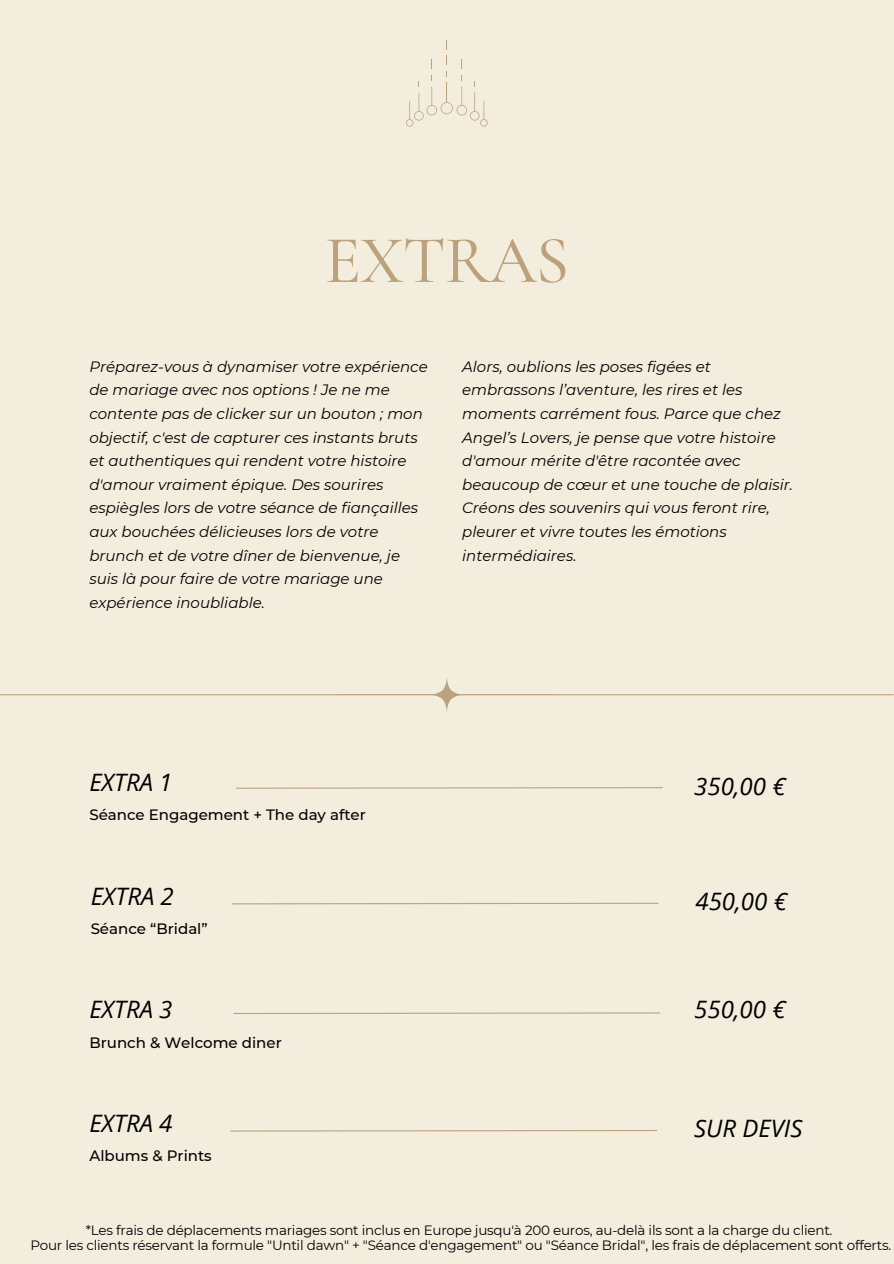
<style>
.page{position:relative;width:894px;height:1264px;background:#fff}
.page>*{position:absolute;margin:0;border:0;box-sizing:border-box;transform-origin:0 0}
.t1{font:500 67.5px "Cormorant Garamond";letter-spacing:-.015em;color:#bca27c}
.t2{font:italic 24px "Open Sans";color:#000}
.t3{font:italic 15px/23.7px "Montserrat";color:#000}
.t4{font:500 15px "Montserrat";color:#000}
.t5{font:13.5px "Montserrat";letter-spacing:-.015em;color:#000}
</style>
<div class="page">
<div style="left:0;top:0;width:893px;height:1263px;background:#f2eddd"></div>
<svg style="left:406px;top:55px;width:81px;height:72px"></svg>
<svg style="left:236px;top:787px;width:427px;height:2px"></svg>
<svg style="left:233px;top:1012px;width:427px;height:2px"></svg>
<svg style="left:231px;top:902px;width:428px;height:3px"></svg>
<hr style="left:0;top:694px;width:893px;height:1px;background:#bca27c">
<svg style="left:339px;top:678px;width:215px;height:33px"></svg>
<svg style="left:230px;top:1130px;width:427px;height:2px"></svg>
<p class="t1" style="left:324px;top:219px;width:246px">EXTRAS</p>
<h1 class="t3" style="left:89px;top:354px;width:340px">Préparez-vous à dynamiser votre expérience de mariage avec nos options ! Je ne me contente pas de clicker sur un bouton ; mon objectif, c'est de capturer ces instants bruts et authentiques qui rendent votre histoire d'amour vraiment épique. Des sourires espiègles lors de votre séance de fiançailles aux bouchées délicieuses lors de votre brunch et de votre dîner de bienvenue, je suis là pour faire de votre mariage une expérience inoubliable.</h1>
<p class="t3" style="left:462px;top:354px;width:332px">Alors, oublions les poses figées et embrassons l’aventure, les rires et les moments carrément fous. Parce que chez Angel’s Lovers, je pense que votre histoire d'amour mérite d'être racontée avec beaucoup de cœur et une touche de plaisir.<br>Créons des souvenirs qui vous feront rire, pleurer et vivre toutes les émotions intermédiaires.</p>
<h2 class="t2" style="left:89px;top:765px;width:85px">EXTRA 1</h2>
<p class="t4" style="left:89px;top:805px;width:278px">Séance Engagement + The day after</p>
<h2 class="t2" style="left:91px;top:879px;width:85px">EXTRA 2</h2>
<p class="t4" style="left:91px;top:919px;width:118px">Séance “Bridal”</p>
<h2 class="t2" style="left:89px;top:992px;width:85px">EXTRA 3</h2>
<p class="t4" style="left:89px;top:1032px;width:194px">Brunch &amp; Welcome diner</p>
<h2 class="t2" style="left:89px;top:1106px;width:85px">EXTRA 4</h2>
<p class="t4" style="left:89px;top:1146px;width:124px">Albums &amp; Prints</p>
<p class="t2" style="left:694px;top:769px;width:93px">350,00 €</p>
<h2 class="t2" style="left:695px;top:884px;width:93px">450,00 €</h2>
<p class="t2" style="left:694px;top:992px;width:93px">550,00 €</p>
<h2 class="t2" style="left:694px;top:1111px;width:110px">SUR DEVIS</h2>
<h2 class="t5" style="left:86px;top:1222px;width:747px">*Les frais de déplacements mariages sont inclus en Europe jusqu'à 200 euros, au-delà ils sont a la charge du client.</h2>
<h2 class="t5" style="left:30px;top:1236px;width:862px">Pour les clients réservant la formule "Until dawn" + "Séance d'engagement" ou "Séance Bridal", les frais de déplacement sont offerts.</h2>
</div>
